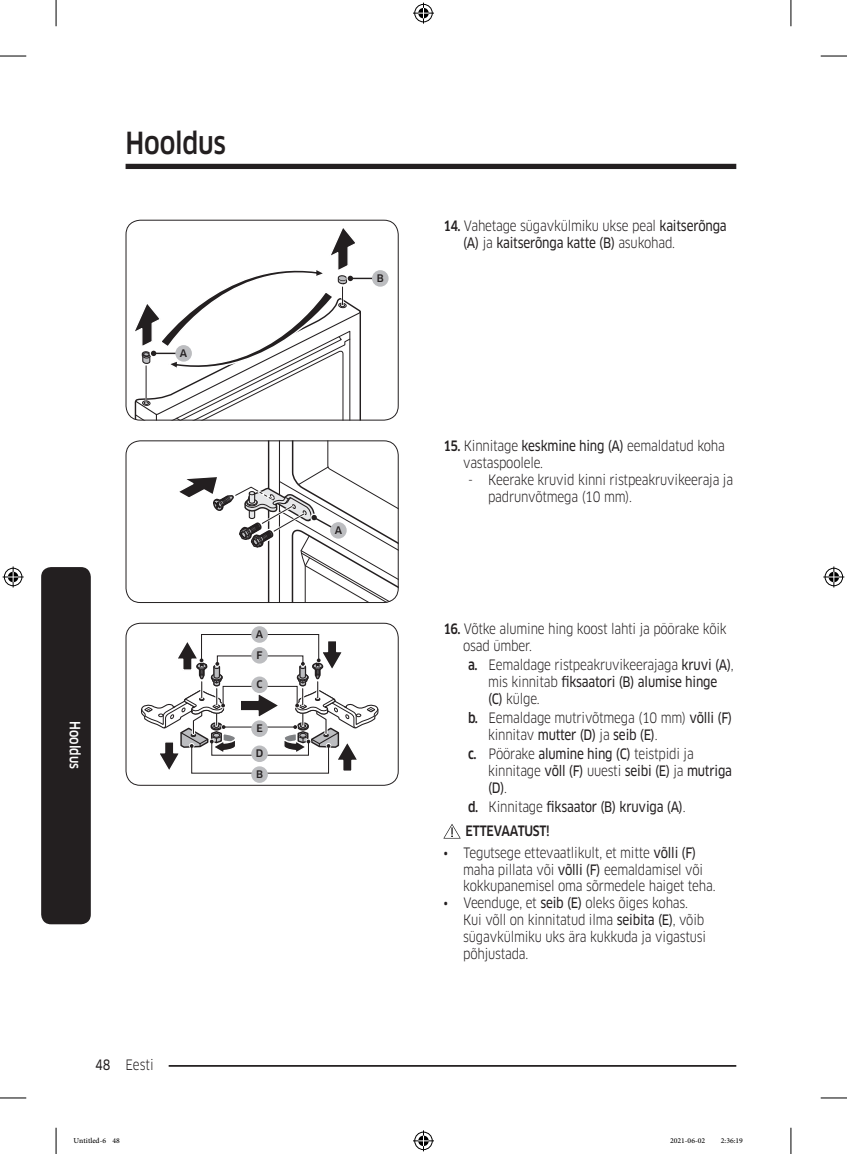
<style>
.page{position:relative;width:847px;height:1154px;background:#fff}
.page>*{position:absolute;margin:0;border:0;box-sizing:border-box;transform-origin:0 0}
.t1{font:500 29.75px "Samsung Clan Pro";letter-spacing:-.01em;color:#231f20;scale:.85 1}
.t2{font:14px/16.8px "Samsung Clan Pro";letter-spacing:-.015em;color:#231f20;scale:.85 1}
.t3{font:14px/16.8px "Samsung Clan Pro News";letter-spacing:-.015em;color:#231f20;scale:.85 1}
.DL_DT_Icon{font:500 14px "Samsung Clan Pro";letter-spacing:-.015em;color:#231f20;scale:.85 1}
.Sidebar{font:500 14px "Samsung Clan Pro";color:#fff;scale:.85 1}
.t4{font:10.5px "Adobe Arabic";color:#000}
.image{font:500 10.15px/20.8px "Samsung Clan Pro";color:#231f20}
.s1{font-family:"Samsung Clan Pro News"}
.s2{font-weight:500}
.s3{font-family:"Samsung Clan Pro";font-weight:500}
.s4{font-family:"Samsung Clan Pro"}
</style>
<div class="page">
<div style="left:125px;top:164px;width:611px;height:5px;background:#231f20"></div>
<hr style="left:125px;top:1065px;width:611px;height:2px;background:#231f20">
<div style="left:111px;top:1055px;width:58px;height:17px;background:#fff"></div>
<div style="left:41px;top:567px;width:50px;height:357px;background:#231f20;border-radius:10px"></div>
<hr style="left:350px;top:278px;width:34px;height:1px;background:#231f20">
<div style="left:372px;top:270px;width:16px;height:17px;background:#bcbdc0;border-radius:50%"></div>
<svg style="left:131px;top:228px;width:231px;height:192px"></svg>
<div style="left:175px;top:345px;width:17px;height:17px;background:#bcbdc0;border-radius:50%"></div>
<div style="left:125px;top:220px;width:273px;height:200px;border:1px solid #231f20;border-radius:14px"></div>
<svg style="left:179px;top:440px;width:219px;height:163px"></svg>
<div style="left:330px;top:522px;width:16px;height:17px;background:#bcbdc0;border-radius:50%"></div>
<div style="left:125px;top:440px;width:273px;height:163px;border:1px solid #231f20;border-radius:14px"></div>
<div style="left:201px;top:634px;width:118px;height:27px;border:1px solid #231f20"></div>
<svg style="left:141px;top:639px;width:238px;height:134px"></svg>
<div style="left:251px;top:626px;width:17px;height:17px;background:#bcbdc0;border-radius:50%"></div>
<div style="left:251px;top:647px;width:17px;height:16px;background:#bcbdc0;border-radius:50%"></div>
<div style="left:251px;top:676px;width:17px;height:17px;background:#bcbdc0;border-radius:50%"></div>
<div style="left:251px;top:720px;width:17px;height:17px;background:#bcbdc0;border-radius:50%"></div>
<div style="left:251px;top:745px;width:17px;height:17px;background:#bcbdc0;border-radius:50%"></div>
<div style="left:251px;top:766px;width:17px;height:17px;background:#bcbdc0;border-radius:50%"></div>
<div style="left:125px;top:623px;width:273px;height:163px;border:1px solid #231f20;border-radius:14px"></div>
<svg style="left:443px;top:824px;width:17px;height:14px"></svg>
<svg style="left:0;top:56px;width:26px;height:1px"></svg>
<svg style="left:820px;top:56px;width:26px;height:1px"></svg>
<svg style="left:0;top:1097px;width:26px;height:1px"></svg>
<svg style="left:820px;top:1097px;width:26px;height:1px"></svg>
<svg style="left:56px;top:0;width:1px;height:26px"></svg>
<svg style="left:56px;top:1128px;width:1px;height:26px"></svg>
<svg style="left:790px;top:0;width:1px;height:26px"></svg>
<svg style="left:790px;top:1128px;width:1px;height:26px"></svg>
<svg style="left:413px;top:3px;width:21px;height:21px"></svg>
<svg style="left:413px;top:1130px;width:21px;height:21px"></svg>
<svg style="left:3px;top:566px;width:21px;height:21px"></svg>
<svg style="left:823px;top:566px;width:21px;height:21px"></svg>
<h1 class="t1" style="left:125px;top:125px;width:120px">Hooldus</h1>
<p class="image" style="left:180px;top:343px;width:9px">A</p>
<p class="Sidebar" style="left:83px;top:721px;width:58px;rotate:90deg">Hooldus</p>
<p class="image" style="left:256px;top:624px;width:9px">A<br>F</p>
<p class="image" style="left:256px;top:674px;width:8px">C</p>
<p class="image" style="left:256px;top:718px;width:8px">E</p>
<p class="image" style="left:256px;top:743px;width:9px">D<br>B</p>
<p class="t2" style="left:95px;top:1056px;width:70px"><span class="s1">48</span> Eesti</p>
<p class="image" style="left:376px;top:268px;width:9px">B</p>
<p class="t2" style="left:463px;top:217px;width:311px;text-indent:-20px"><span class="s2">14.</span> Vahetage sügavkülmiku ukse peal <span class="s1">kaitserõnga (A)</span> ja <span class="s1">kaitserõnga katte (B)</span> asukohad.</p>
<p class="image" style="left:334px;top:519px;width:9px">A</p>
<p class="t2" style="left:463px;top:438px;width:309px;text-indent:-20px"><span class="s2">15.</span> Kinnitage <span class="s1">keskmine hing (A)</span> eemaldatud koha vastaspoolele.</p>
<p class="t2" style="left:488px;top:471px;width:290px;text-indent:-20px">- Keerake kruvid kinni ristpeakruvikeeraja ja padrunvõtmega (10 mm).</p>
<p class="t2" style="left:463px;top:620px;width:311px;text-indent:-20px"><span class="s2">16.</span> Võtke alumine hing koost lahti ja pöörake kõik osad ümber.</p>
<p class="t2" style="left:488px;top:656px;width:290px;text-indent:-20px"><span class="s2">a.</span> Eemaldage ristpeakruvikeerajaga <span class="s1">kruvi (A)</span>, mis kinnitab <span class="s1">fiksaatori (B) alumise hinge (C)</span> külge.</p>
<p class="t2" style="left:488px;top:709px;width:288px;text-indent:-20px"><span class="s2">b.</span> Eemaldage mutrivõtmega (10 mm) <span class="s1">võlli (F) </span>kinnitav <span class="s1">mutter (D)</span> ja <span class="s1">seib (E)</span>.</p>
<p class="t3" style="left:488px;top:745px;width:288px;text-indent:-20px"><span class="s3">c.</span> <span class="s4">Pöörake</span> alumine hing (C) <span class="s4">teistpidi ja kinnitage</span> võll (F) <span class="s4">uuesti</span> seibi (E) <span class="s4">ja</span> mutriga (D)<span class="s4">.</span></p>
<p class="t3" style="left:468px;top:798px;width:257px"><span class="s3">d.</span> <span class="s4">Kinnitage</span> fiksaator (B) kruviga (A)<span class="s4">.</span></p>
<p class="DL_DT_Icon" style="left:465px;top:823px;width:101px">ETTEVAATUST!</p>
<p class="t2" style="left:463px;top:844px;width:298px;text-indent:-20px">• Tegutsege ettevaatlikult, et mitte <span class="s1">võlli (F) </span>maha pillata või <span class="s1">võlli (F)</span> eemaldamisel või kokkupanemisel oma sõrmedele haiget teha.</p>
<p class="t2" style="left:463px;top:894px;width:287px;text-indent:-20px">• Veenduge, et <span class="s1">seib (E)</span> oleks õiges kohas.<br>Kui võll on kinnitatud ilma <span class="s1">seibita (E)</span>, võib sügavkülmiku uks ära kukkuda ja vigastusi põhjustada.</p>
<p class="t4" style="left:74px;top:1133px;width:48px">Untitled-6 48</p>
<p class="t4" style="left:669px;top:1133px;width:37px">2021-06-02</p>
<p class="t4" style="left:720px;top:1133px;width:24px">2:36:19</p>
</div>
